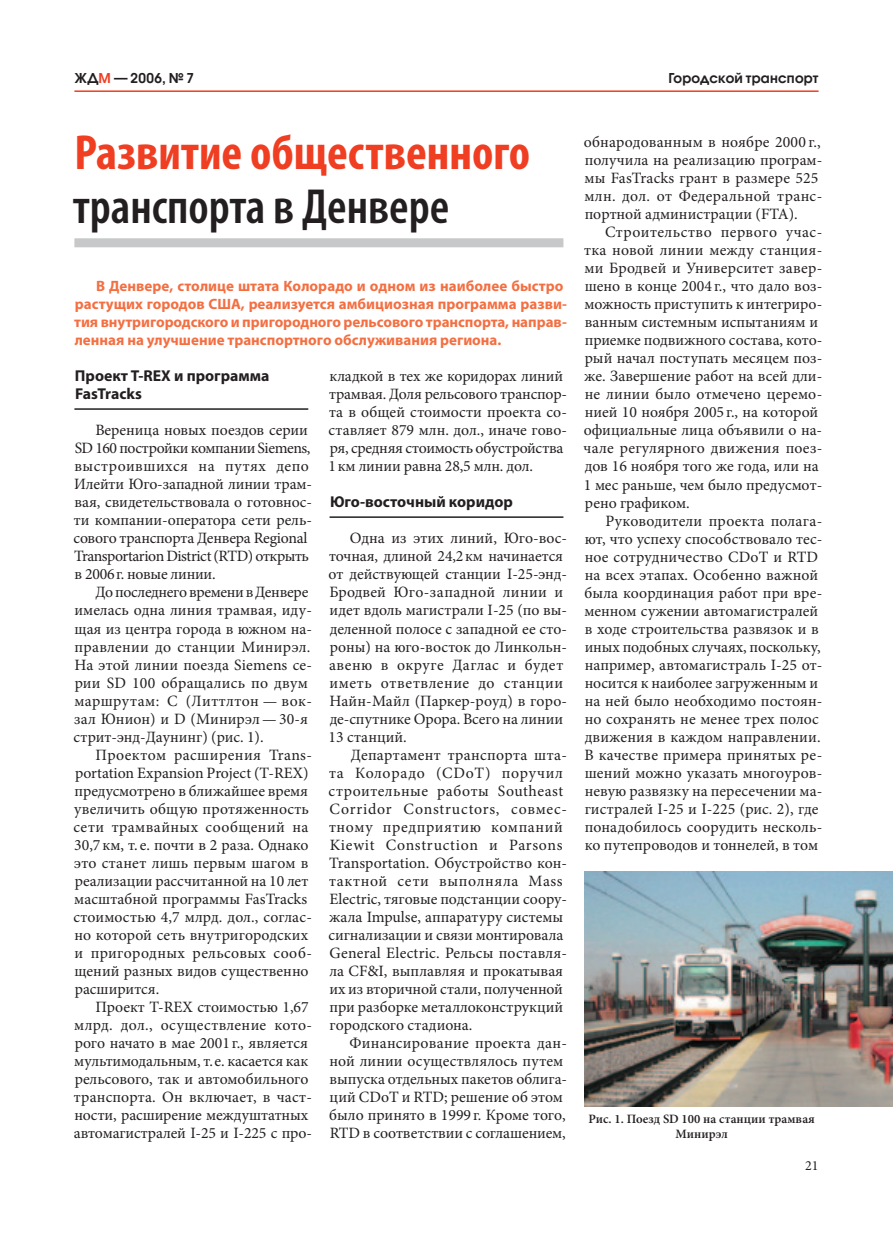
<style>
.page{position:relative;width:893px;height:1234px;background:#fff}
.page>*{position:absolute;margin:0;border:0;box-sizing:border-box;transform-origin:0 0}
.t1{font:700 condensed 49.5px "Myriad Pro";color:#ef3e22}
.t2{font:600 condensed 49.5px "Myriad Pro";color:#231f20}
.t3{font:15.75px/18px "Minion Pro";letter-spacing:.005em;color:#231f20}
.t4{font:700 15.75px/18px "Myriad Pro";color:#231f20}
.t5{font:700 15px/18px "Myriad Pro";color:#f36f42}
.t6{font:13.95px "Minion Pro";color:#231f20}
.t7{font:600 13.5px "Avant Garde Gothic C";letter-spacing:.015em;color:#231f20}
.t8{font:600 12.75px/15px "Minion Pro";color:#231f20;text-align:center}
.s1{color:#ef3e22}
</style>
<div class="page">
<hr style="left:74px;top:408px;width:234px;height:1px;background:#231f20">
<hr style="left:330px;top:516px;width:233px;height:1px;background:#231f20">
<hr style="left:74px;top:90px;width:745px;height:2px;background:#ef3e22">
<img style="left:585px;top:871px;width:308px;height:234px">
<div style="left:74px;top:238px;width:489px;height:9px;background:#c7c8ca"></div>
<p class="t7" style="left:74px;top:70px;width:121px">ЖД<span class="s1">М</span> — 2006, № 7</p>
<p class="t7" style="left:669px;top:70px;width:151px">Городской транспорт</p>
<h1 class="t1" style="left:75px;top:125px;width:457px">Развитие общественного</h1>
<h1 class="t2" style="left:73px;top:180px;width:378px">транспорта в Денвере</h1>
<p class="t5" style="left:74px;top:276px;width:494px;text-indent:22px">В Денвере, столице штата Колорадо и одном из наиболее быстро растущих городов США, реализуется амбициозная программа разви&shy;тия внутригородского и пригородного рельсового транспорта, направ&shy;ленная на улучшение транспортного обслуживания региона.</p>
<p class="t4" style="left:75px;top:366px;width:196px">Проект T-REX и программа<br>FasTracks</p>
<p class="t3" style="left:73px;top:421px;width:240px;text-indent:22px">Вереница новых поездов серии<br>SD 160 постройки компании Siemens, выстроившихся на путях депо<br>Илейти Юго-западной линии трам&shy;вая, свидетельствовала о готовнос&shy;ти компании-оператора сети рель&shy;сового транспорта Денвера Regional<br>Transportarion District (RTD) открыть в 2006г. новые линии.</p>
<p class="t3" style="left:73px;top:583px;width:240px;text-indent:22px">До последнего времени в Денвере имелась одна линия трамвая, иду&shy;щая из центра города в южном на&shy;правлении до станции Минирэл.<br>На этой линии поезда Siemens се&shy;рии SD 100 обращались по двум маршрутам: С (Литтлтон — вок&shy;зал Юнион) и D (Минирэл— 30‑я стрит-энд-Даунинг) (рис. 1).</p>
<p class="t3" style="left:73px;top:745px;width:240px;text-indent:22px">Проектом расширения Trans&shy;portation Expansion Project (T-REX) предусмотрено в ближайшее время увеличить общую протяженность сети трамвайных сообщений на<br>30,7 км, т. е. почти в 2 раза. Однако это станет лишь первым шагом в реализации рассчитанной на 10 лет масштабной программы FasTracks стоимостью 4,7 млрд. дол., соглас&shy;но которой сеть внутригородских и пригородных рельсовых сооб&shy;щений разных видов существенно расширится.</p>
<p class="t3" style="left:74px;top:997px;width:240px;text-indent:21px">Проект T-REX стоимостью 1,67 млрд. дол., осуществление кото&shy;рого начато в мае 2001 г., является мультимодальным, т.е. касается как рельсового, так и автомобильного транспорта. Он включает, в част&shy;ности, расширение междуштатных автомагистралей I-25 и I-225 с про-</p>
<p class="t3" style="left:329px;top:367px;width:240px">кладкой в тех же коридорах линий трамвая. Доля рельсового транспор&shy;та в общей стоимости проекта со&shy;ставляет 879 млн. дол., иначе гово&shy;ря, средняя стоимость обустройства 1км линии равна 28,5 млн. дол.</p>
<p class="t4" style="left:330px;top:492px;width:184px">Юго-восточный коридор</p>
<p class="t3" style="left:329px;top:529px;width:240px;text-indent:21px">Одна из этих линий, Юго-вос&shy;точная, длиной 24,2км начинается от действующей станции I-25‑энд-<br>Бродвей Юго-западной линии и идет вдоль магистрали I-25 (по вы&shy;деленной полосе с западной ее сто&shy;роны) на юго-восток до Линкольн&shy;авеню в округе Даглас и будет иметь ответвление до станции<br>Найн-Майл (Паркер-роуд) в горо&shy;де‑спутнике Орора. Всего на линии<br>13 станций.</p>
<p class="t3" style="left:329px;top:745px;width:240px;text-indent:22px">Департамент транспорта шта&shy;та Колорадо (CDoT) поручил строительные работы Southeast<br>Corridor Constructors, совмес&shy;тному предприятию компаний<br>Kiewit Construction и Parsons<br>Transportation. Обустройство кон&shy;тактной сети выполняла Mass<br>Electric, тяговые подстанции соору&shy;жала Impulse, аппаратуру системы сигнализации и связи монтировала<br>General Electric. Рельсы поставля&shy;ла CF&amp;I, выплавляя и прокатывая их из вторичной стали, полученной при разборке металлоконструкций городского стадиона.</p>
<p class="t3" style="left:329px;top:1033px;width:239px;text-indent:20px">Финансирование проекта дан&shy;ной линии осуществлялось путем выпуска отдельных пакетов облига&shy;ций CDoT и RTD; решение об этом было принято в 1999 г. Кроме того,<br>RTD в соответствии с соглашением,</p>
<p class="t3" style="left:584px;top:133px;width:240px">обнародованным в ноябре 2000 г., получила на реализацию програм&shy;мы FasTracks грант в размере 525 млн. дол. от Федеральной транс&shy;портной администрации (FTA).</p>
<p class="t3" style="left:584px;top:223px;width:240px;text-indent:21px">Строительство первого учас&shy;тка новой линии между станция&shy;ми Бродвей и Университет завер&shy;шено в конце 2004 г., что дало воз&shy;можность приступить к интегриро&shy;ванным системным испытаниям и приемке подвижного состава, кото&shy;рый начал поступать месяцем поз&shy;же. Завершение работ на всей дли&shy;не линии было отмечено церемо&shy;нией 10 ноября 2005 г., на которой официальные лица объявили о на&shy;чале регулярного движения поез&shy;дов 16 ноября того же года, или на<br>1 мес раньше, чем было предусмот&shy;рено графиком.</p>
<p class="t3" style="left:584px;top:511px;width:239px;text-indent:21px">Руководители проекта полага&shy;ют, что успеху способствовало тес&shy;ное сотрудничество CDoT и RTD на всех этапах. Особенно важной была координация работ при вре&shy;менном сужении автомагистралей в ходе строительства развязок и в иных подобных случаях, поскольку, например, автомагистраль I-25 от&shy;носится к наиболее загруженным и на ней было необходимо постоян&shy;но сохранять не менее трех полос движения в каждом направлении.<br>В качестве примера принятых ре&shy;шений можно указать многоуров&shy;невую развязку на пересечении ма&shy;гистралей I-25 и I-225 (рис. 2), где понадобилось соорудить несколь&shy;ко путепроводов и тоннелей, в том</p>
<p class="t8" style="left:588px;top:1111px;width:228px">Рис. 1. Поезд SD 100 на станции трамвая<br>Минирэл</p>
<p class="t6" style="left:805px;top:1155px;width:15px">21</p>
</div>
